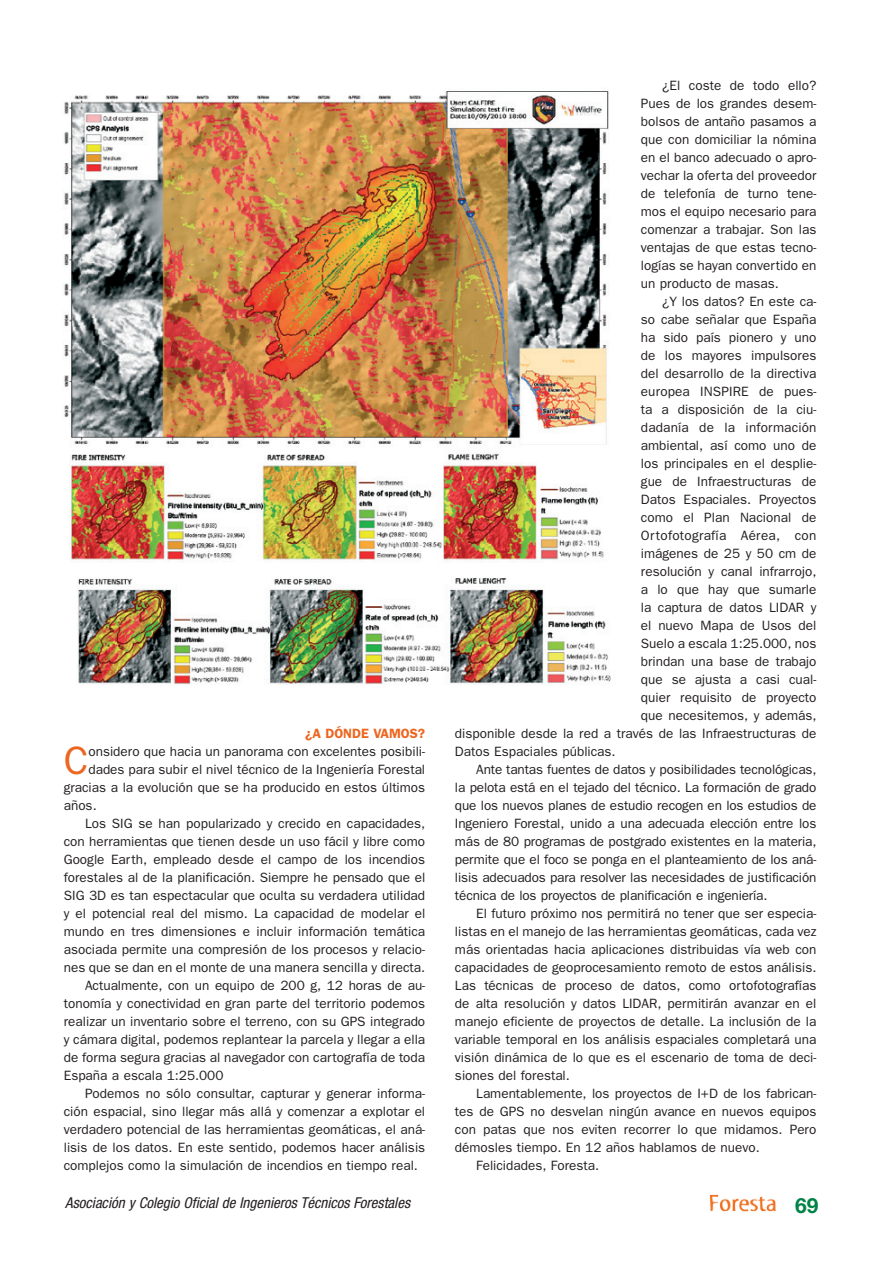
<style>
.page{position:relative;width:893px;height:1263px;background:#fff}
.page>*{position:absolute;margin:0;border:0;box-sizing:border-box;transform-origin:0 0}
.t1{font:39.75px "Franklin Gothic";color:#ec6620}
.t2{font:700 21px "Helvetica Neue";color:#008348}
.t3{font:italic condensed 15px "Helvetica Neue";color:#231f20}
.t4{font:13.5px "Franklin Gothic";color:#231f20}
.t5{font:13.5px "Franklin Gothic";letter-spacing:.02em;color:#231f20}
.t6{font:600 13.5px "Franklin Gothic";color:#ec6620}
</style>
<div class="page">
<img style="left:710px;top:1195px;width:66px;height:17px">
<img style="left:63px;top:90px;width:548px;height:595px">
<p class="t6" style="left:305px;top:726px;width:122px">¿A DÓNDE VAMOS?</p>
<p class="t1" style="left:64px;top:738px;width:26px">C</p>
<p class="t4" style="left:88px;top:744px;width:338px">onsidero que hacia un panorama con excelentes posibili-</p>
<p class="t4" style="left:88px;top:762px;width:338px">dades para subir el nivel técnico de la Ingeniería Forestal</p>
<p class="t4" style="left:64px;top:780px;width:363px">gracias a la evolución que se ha producido en estos últimos</p>
<p class="t4" style="left:64px;top:798px;width:34px">años.</p>
<p class="t4" style="left:85px;top:816px;width:342px">Los SIG se han popularizado y crecido en capacidades,</p>
<p class="t4" style="left:64px;top:834px;width:363px">con herramientas que tienen desde un uso fácil y libre como</p>
<p class="t4" style="left:64px;top:852px;width:363px">Google Earth, empleado desde el campo de los incendios</p>
<p class="t4" style="left:64px;top:870px;width:363px">forestales al de la planificación. Siempre he pensado que el</p>
<p class="t4" style="left:64px;top:888px;width:363px">SIG 3D es tan espectacular que oculta su verdadera utilidad</p>
<p class="t4" style="left:64px;top:906px;width:363px">y el potencial real del mismo. La capacidad de modelar el</p>
<p class="t4" style="left:64px;top:924px;width:363px">mundo en tres dimensiones e incluir información temática</p>
<p class="t4" style="left:64px;top:942px;width:363px">asociada permite una compresión de los procesos y relacio-</p>
<p class="t4" style="left:64px;top:960px;width:363px">nes que se dan en el monte de una manera sencilla y directa.</p>
<p class="t4" style="left:85px;top:978px;width:342px">Actualmente, con un equipo de 200 g, 12 horas de au-</p>
<p class="t4" style="left:64px;top:996px;width:363px">tonomía y conectividad en gran parte del territorio podemos</p>
<p class="t4" style="left:64px;top:1014px;width:363px">realizar un inventario sobre el terreno, con su GPS integrado</p>
<p class="t4" style="left:64px;top:1032px;width:363px">y cámara digital, podemos replantear la parcela y llegar a ella</p>
<p class="t4" style="left:64px;top:1050px;width:363px">de forma segura gracias al navegador con cartografía de toda</p>
<p class="t4" style="left:64px;top:1068px;width:161px">España a escala 1:25.000</p>
<p class="t4" style="left:85px;top:1086px;width:342px">Podemos no sólo consultar, capturar y generar informa-</p>
<p class="t4" style="left:64px;top:1104px;width:363px">ción espacial, sino llegar más allá y comenzar a explotar el</p>
<p class="t4" style="left:64px;top:1122px;width:363px">verdadero potencial de las herramientas geomáticas, el aná-</p>
<p class="t4" style="left:64px;top:1140px;width:363px">lisis de los datos. En este sentido, podemos hacer análisis</p>
<p class="t4" style="left:64px;top:1158px;width:356px">complejos como la simulación de incendios en tiempo real.</p>
<p class="t4" style="left:662px;top:78px;width:156px">¿El coste de todo ello?</p>
<p class="t4" style="left:641px;top:96px;width:177px">Pues de los grandes desem-</p>
<p class="t4" style="left:641px;top:114px;width:177px">bolsos de antaño pasamos a</p>
<p class="t4" style="left:641px;top:132px;width:177px">que con domiciliar la nómina</p>
<p class="t4" style="left:641px;top:150px;width:177px">en el banco adecuado o apro-</p>
<p class="t4" style="left:641px;top:168px;width:177px">vechar la oferta del proveedor</p>
<p class="t4" style="left:641px;top:186px;width:177px">de telefonía de turno tene-</p>
<p class="t4" style="left:641px;top:204px;width:177px">mos el equipo necesario para</p>
<p class="t4" style="left:641px;top:222px;width:177px">comenzar a trabajar. Son las</p>
<p class="t4" style="left:641px;top:240px;width:177px">ventajas de que estas tecno-</p>
<p class="t4" style="left:641px;top:258px;width:177px">logías se hayan convertido en</p>
<p class="t4" style="left:641px;top:276px;width:140px">un producto de masas.</p>
<p class="t4" style="left:662px;top:294px;width:156px">¿Y los datos? En este ca-</p>
<p class="t4" style="left:641px;top:312px;width:177px">so cabe señalar que España</p>
<p class="t4" style="left:641px;top:330px;width:177px">ha sido país pionero y uno</p>
<p class="t4" style="left:641px;top:348px;width:177px">de los mayores impulsores</p>
<p class="t4" style="left:641px;top:366px;width:177px">del desarrollo de la directiva</p>
<p class="t4" style="left:641px;top:384px;width:177px">europea INSPIRE de pues-</p>
<p class="t4" style="left:641px;top:402px;width:177px">ta a disposición de la ciu-</p>
<p class="t4" style="left:641px;top:420px;width:177px">dadanía de la información</p>
<p class="t4" style="left:641px;top:438px;width:177px">ambiental, así como uno de</p>
<p class="t4" style="left:641px;top:456px;width:177px">los principales en el desplie-</p>
<p class="t4" style="left:641px;top:474px;width:177px">gue de Infraestructuras de</p>
<p class="t4" style="left:641px;top:492px;width:177px">Datos Espaciales. Proyectos</p>
<p class="t4" style="left:641px;top:510px;width:177px">como el Plan Nacional de</p>
<p class="t5" style="left:641px;top:528px;width:177px">Ortofotografía Aérea, con</p>
<p class="t4" style="left:641px;top:546px;width:177px">imágenes de 25 y 50 cm de</p>
<p class="t4" style="left:641px;top:564px;width:177px">resolución y canal infrarrojo,</p>
<p class="t4" style="left:641px;top:582px;width:177px">a lo que hay que sumarle</p>
<p class="t4" style="left:641px;top:600px;width:177px">la captura de datos LIDAR y</p>
<p class="t4" style="left:641px;top:618px;width:177px">el nuevo Mapa de Usos del</p>
<p class="t4" style="left:641px;top:636px;width:177px">Suelo a escala 1:25.000, nos</p>
<p class="t4" style="left:641px;top:654px;width:177px">brindan una base de trabajo</p>
<p class="t4" style="left:641px;top:672px;width:177px">que se ajusta a casi cual-</p>
<p class="t4" style="left:641px;top:690px;width:177px">quier requisito de proyecto</p>
<p class="t4" style="left:641px;top:708px;width:177px">que necesitemos, y además,</p>
<p class="t4" style="left:455px;top:726px;width:363px">disponible desde la red a través de las Infraestructuras de</p>
<p class="t4" style="left:455px;top:744px;width:162px">Datos Espaciales públicas.</p>
<p class="t4" style="left:476px;top:762px;width:342px">Ante tantas fuentes de datos y posibilidades tecnológicas,</p>
<p class="t4" style="left:455px;top:780px;width:363px">la pelota está en el tejado del técnico. La formación de grado</p>
<p class="t4" style="left:455px;top:798px;width:363px">que los nuevos planes de estudio recogen en los estudios de</p>
<p class="t4" style="left:455px;top:816px;width:363px">Ingeniero Forestal, unido a una adecuada elección entre los</p>
<p class="t4" style="left:455px;top:834px;width:363px">más de 80 programas de postgrado existentes en la materia,</p>
<p class="t4" style="left:455px;top:852px;width:363px">permite que el foco se ponga en el planteamiento de los aná-</p>
<p class="t4" style="left:455px;top:870px;width:363px">lisis adecuados para resolver las necesidades de justificación</p>
<p class="t4" style="left:455px;top:888px;width:314px">técnica de los proyectos de planificación e ingeniería.</p>
<p class="t4" style="left:476px;top:906px;width:342px">El futuro próximo nos permitirá no tener que ser especia-</p>
<p class="t4" style="left:455px;top:924px;width:363px">listas en el manejo de las herramientas geomáticas, cada vez</p>
<p class="t4" style="left:455px;top:942px;width:363px">más orientadas hacia aplicaciones distribuidas vía web con</p>
<p class="t4" style="left:455px;top:960px;width:363px">capacidades de geoprocesamiento remoto de estos análisis.</p>
<p class="t4" style="left:455px;top:978px;width:363px">Las técnicas de proceso de datos, como ortofotografías</p>
<p class="t4" style="left:455px;top:996px;width:363px">de alta resolución y datos LIDAR, permitirán avanzar en el</p>
<p class="t4" style="left:455px;top:1014px;width:363px">manejo eficiente de proyectos de detalle. La inclusión de la</p>
<p class="t4" style="left:455px;top:1032px;width:363px">variable temporal en los análisis espaciales completará una</p>
<p class="t4" style="left:455px;top:1050px;width:363px">visión dinámica de lo que es el escenario de toma de deci-</p>
<p class="t4" style="left:455px;top:1068px;width:116px">siones del forestal.</p>
<p class="t4" style="left:476px;top:1086px;width:342px">Lamentablemente, los proyectos de I+D de los fabrican-</p>
<p class="t4" style="left:455px;top:1104px;width:363px">tes de GPS no desvelan ningún avance en nuevos equipos</p>
<p class="t4" style="left:455px;top:1122px;width:363px">con patas que nos eviten recorrer lo que midamos. Pero</p>
<p class="t4" style="left:455px;top:1140px;width:306px">démosles tiempo. En 12 años hablamos de nuevo.</p>
<p class="t4" style="left:476px;top:1158px;width:124px">Felicidades, Foresta.</p>
<p class="t3" style="left:65px;top:1194px;width:346px">Asociación y Colegio Oficial de Ingenieros Técnicos Forestales</p>
<p class="t2" style="left:795px;top:1192px;width:25px">69</p>
</div>
